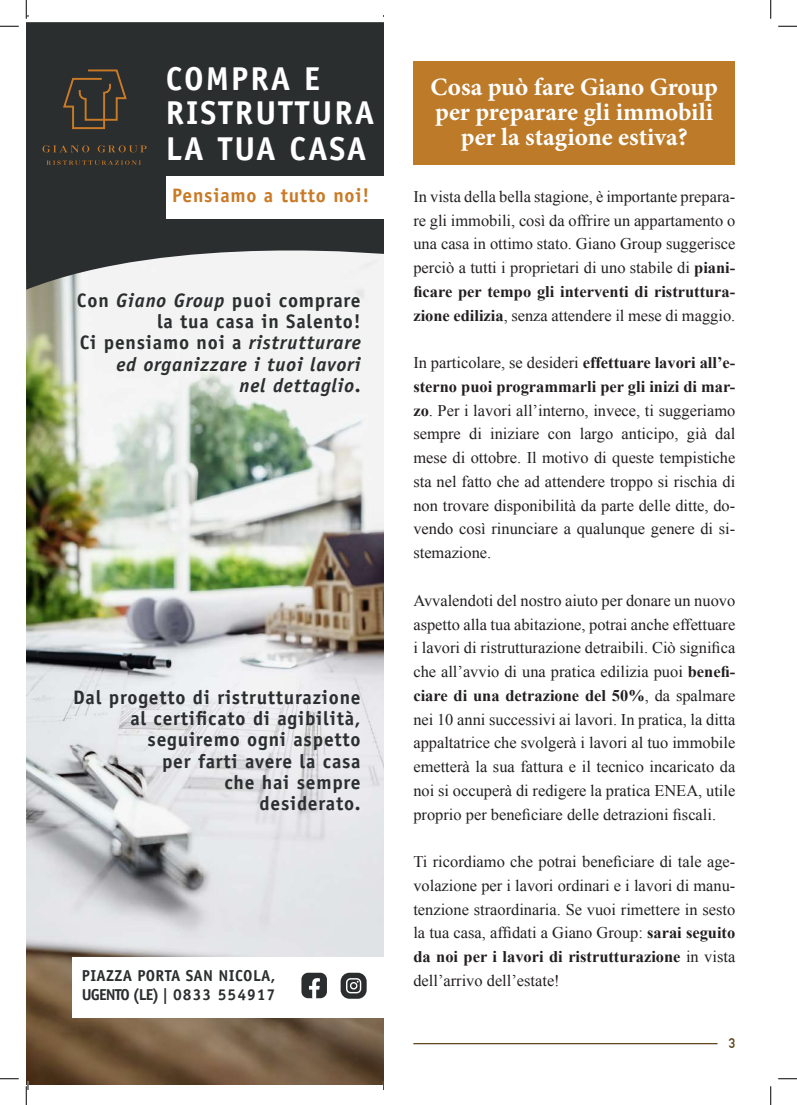
<style>
.page{position:relative;width:797px;height:1105px;background:#fff}
.page>*{position:absolute;margin:0;border:0;box-sizing:border-box;transform-origin:0 0}
.t1{font:700 33.12px/35.1px "Officina Sans Std";letter-spacing:.06em;color:#fff}
.t2{font:700 25px/25px "Minion Pro";color:#fff;text-align:center}
.t3{font:700 19.5px/21.4px "Officina Sans Std";letter-spacing:.04em;color:#2b2e2f;text-align:right}
.t4{font:italic 700 19.5px/21.4px "Officina Sans Std";letter-spacing:.04em;color:#2b2e2f;text-align:right}
.t5{font:700 19.5px "Officina Sans Std";letter-spacing:.04em;color:#c97a27}
.t6{font:16.25px/23.8px "Times New Roman";color:#231f20;text-align:justify}
.t7{font:700 15.88px/19px "Officina Sans Std";letter-spacing:.02em;color:#2b2e2f}
.t8{font:700 13.75px "DIN Alternate";color:#5d441a}
.s1{font-style:normal}
.s2{font-weight:700}
</style>
<div class="page">
<div style="left:413px;top:62px;width:322px;height:103px;background:#bd7b29"></div>
<hr style="left:413px;top:1043px;width:304px;height:1px;background:#5d441a">
<img style="left:26px;top:290px;width:357px;height:794px">
<svg style="left:26px;top:22px;width:357px;height:268px;background:#454849"></svg>
<div style="left:166px;top:176px;width:217px;height:43px;background:#fff"></div>
<svg style="left:63px;top:69px;width:64px;height:60px;background:#443a2d"></svg>
<svg style="left:42px;top:145px;width:47px;height:7px"></svg>
<svg style="left:98px;top:145px;width:49px;height:7px"></svg>
<svg style="left:47px;top:160px;width:94px;height:5px"></svg>
<div style="left:72px;top:957px;width:311px;height:60px;background:#fff"></div>
<div style="left:340px;top:973px;width:26px;height:26px;background:#2b2e2f;border-radius:9px"></div>
<svg style="left:346px;top:978px;width:15px;height:15px"></svg>
<svg style="left:301px;top:973px;width:26px;height:25px"></svg>
<svg style="left:0;top:25px;width:19px;height:2px"></svg>
<svg style="left:778px;top:25px;width:19px;height:2px"></svg>
<svg style="left:0;top:1078px;width:19px;height:1px"></svg>
<svg style="left:778px;top:1078px;width:19px;height:1px"></svg>
<svg style="left:25px;top:0;width:4px;height:26px"></svg>
<svg style="left:25px;top:1081px;width:4px;height:24px"></svg>
<svg style="left:770px;top:0;width:1px;height:19px"></svg>
<svg style="left:770px;top:1086px;width:1px;height:19px"></svg>
<h1 class="t1" style="left:166px;top:61px;width:210px">COMPRA E<br>RISTRUTTURA<br>LA TUA CASA</h1>
<p class="t5" style="left:172px;top:183px;width:198px">Pensiamo a tutto noi!</p>
<p class="t4" style="left:77px;top:289px;width:285px"><span class="s1">Con</span> Giano Group <span class="s1">puoi comprare la tua casa in Salento!<br>Ci pensiamo noi a</span> ristrutturare ed organizzare i tuoi lavori<br>nel dettaglio<span class="s1">.</span></p>
<p class="t3" style="left:73px;top:686px;width:289px">Dal progetto di ristrutturazione al certificato di agibilità, seguiremo ogni aspetto<br>per farti avere la casa<br>che hai sempre<br>desiderato.</p>
<p class="t7" style="left:82px;top:966px;width:195px">PIAZZA PORTA SAN NICOLA,<br>UGENTO (LE) | 0833 554917</p>
<h2 class="t2" style="left:430px;top:74px;width:289px">Cosa può fare Giano Group per preparare gli immobili per la stagione estiva?</h2>
<p class="t6" style="left:413px;top:184px;width:323px">In vista della bella stagione, è importante prepara&shy;re gli immobili, così da offrire un appartamento o una casa in ottimo stato. Giano Group suggerisce perciò a tutti i proprietari di uno stabile di <span class="s2">piani&shy;ficare per tempo gli interventi di ristruttura&shy;zione edilizia</span>, senza attendere il mese di maggio.</p>
<p class="t6" style="left:413px;top:351px;width:323px">In particolare, se desideri <span class="s2">effettuare lavori all’e&shy;sterno puoi programmarli per gli inizi di mar&shy;zo</span>. Per i lavori all’interno, invece, ti suggeriamo sempre di iniziare con largo anticipo, già dal mese di ottobre. Il motivo di queste tempistiche sta nel fatto che ad attendere troppo si rischia di non trovare disponibilità da parte delle ditte, do&shy;vendo così rinunciare a qualunque genere di si&shy;stemazione.</p>
<p class="t6" style="left:413px;top:588px;width:323px">Avvalendoti del nostro aiuto per donare un nuovo aspetto alla tua abitazione, potrai anche effettuare i lavori di ristrutturazione detraibili. Ciò significa che all’avvio di una pratica edilizia puoi <span class="s2">benefi&shy;ciare di una detrazione del 50%</span>, da spalmare nei 10 anni successivi ai lavori. In pratica, la ditta appaltatrice che svolgerà i lavori al tuo immobile emetterà la sua fattura e il tecnico incaricato da noi si occuperà di redigere la pratica ENEA, utile proprio per beneficiare delle detrazioni fiscali.</p>
<p class="t6" style="left:413px;top:849px;width:323px">Ti ricordiamo che potrai beneficiare di tale age&shy;volazione per i lavori ordinari e i lavori di manu&shy;tenzione straordinaria. Se vuoi rimettere in sesto la tua casa, affidati a Giano Group: <span class="s2">sarai seguito da noi per i lavori di ristrutturazione</span> in vista dell’arrivo dell’estate!</p>
<p class="t8" style="left:728px;top:1033px;width:8px">3</p>
</div>
